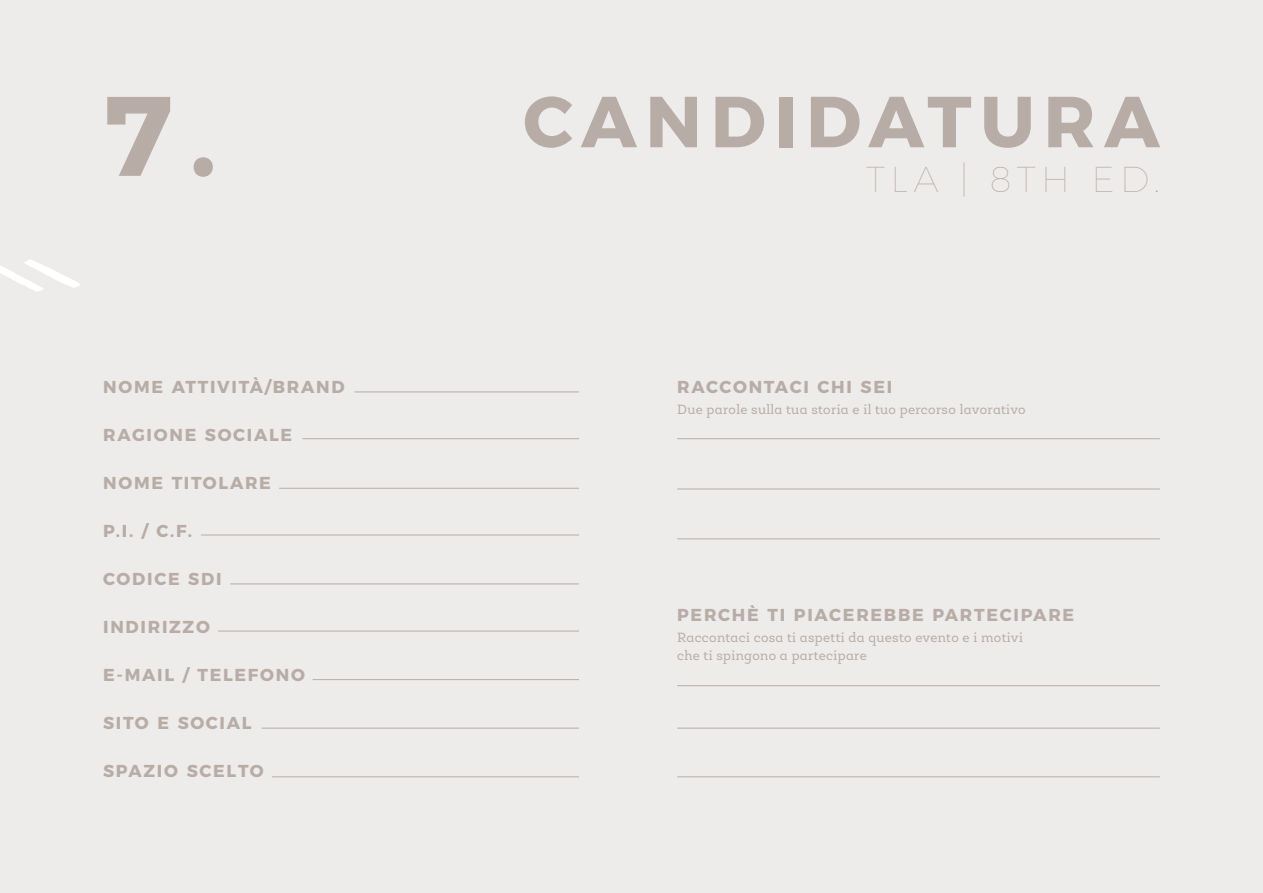
<style>
.page{position:relative;width:1263px;height:893px;background:#eeebeb}
.page>*{position:absolute;margin:0;border:0;box-sizing:border-box;transform-origin:0 0}
.t1{font:700 112.5px "Montserrat";color:#b7ada6}
.t2{font:700 72px "Montserrat";letter-spacing:.12em;color:#b7ada6}
.t3{font:100 36px "Montserrat";letter-spacing:.15em;color:#b7ada6}
.t4{font:700 17.25px "Montserrat";letter-spacing:.1em;color:#b7ada6}
.t5{font:13.5px/18px "Roble Alt";letter-spacing:.025em;color:#b7ada6}
</style>
<div class="page">
<hr style="left:302px;top:438px;width:277px;height:1px;background:#b7ada6">
<hr style="left:355px;top:392px;width:224px;height:1px;background:#b7ada6">
<hr style="left:279px;top:488px;width:300px;height:1px;background:#b7ada6">
<hr style="left:201px;top:535px;width:378px;height:1px;background:#b7ada6">
<hr style="left:230px;top:584px;width:349px;height:1px;background:#b7ada6">
<hr style="left:313px;top:679px;width:266px;height:1px;background:#b7ada6">
<hr style="left:261px;top:728px;width:318px;height:1px;background:#b7ada6">
<hr style="left:677px;top:438px;width:483px;height:1px;background:#b7ada6">
<hr style="left:677px;top:489px;width:483px;height:1px;background:#b7ada6">
<hr style="left:677px;top:539px;width:483px;height:1px;background:#b7ada6">
<hr style="left:677px;top:685px;width:483px;height:1px;background:#b7ada6">
<hr style="left:677px;top:728px;width:483px;height:1px;background:#b7ada6">
<hr style="left:677px;top:777px;width:483px;height:1px;background:#b7ada6">
<hr style="left:218px;top:631px;width:361px;height:1px;background:#b7ada6">
<hr style="left:272px;top:777px;width:307px;height:1px;background:#b7ada6">
<svg style="left:0;top:259px;width:80px;height:32px"></svg>
<h1 class="t1" style="left:103px;top:43px;width:115px">7.</h1>
<h2 class="t2" style="left:523px;top:62px;width:638px">CANDIDATURA</h2>
<h3 class="t3" style="left:866px;top:153px;width:295px">TLA | 8TH ED.</h3>
<p class="t4" style="left:103px;top:372px;width:243px">NOME ATTIVITÀ/BRAND</p>
<p class="t4" style="left:103px;top:420px;width:191px">RAGIONE SOCIALE</p>
<p class="t4" style="left:103px;top:468px;width:169px">NOME TITOLARE</p>
<p class="t4" style="left:103px;top:516px;width:90px">P.I. / C.F.</p>
<p class="t4" style="left:103px;top:564px;width:120px">CODICE SDI</p>
<p class="t4" style="left:103px;top:612px;width:108px">INDIRIZZO</p>
<p class="t4" style="left:103px;top:660px;width:203px">E-MAIL / TELEFONO</p>
<p class="t4" style="left:103px;top:708px;width:150px">SITO E SOCIAL</p>
<p class="t4" style="left:103px;top:756px;width:162px">SPAZIO SCELTO</p>
<p class="t4" style="left:677px;top:372px;width:217px">RACCONTACI CHI SEI</p>
<p class="t5" style="left:677px;top:400px;width:350px">Due parole sulla tua storia e il tuo percorso lavorativo</p>
<p class="t4" style="left:677px;top:601px;width:398px">PERCHÈ TI PIACEREBBE PARTECIPARE</p>
<p class="t5" style="left:677px;top:628px;width:347px">Raccontaci cosa ti aspetti da questo evento e i motivi che ti spingono a partecipare</p>
</div>
